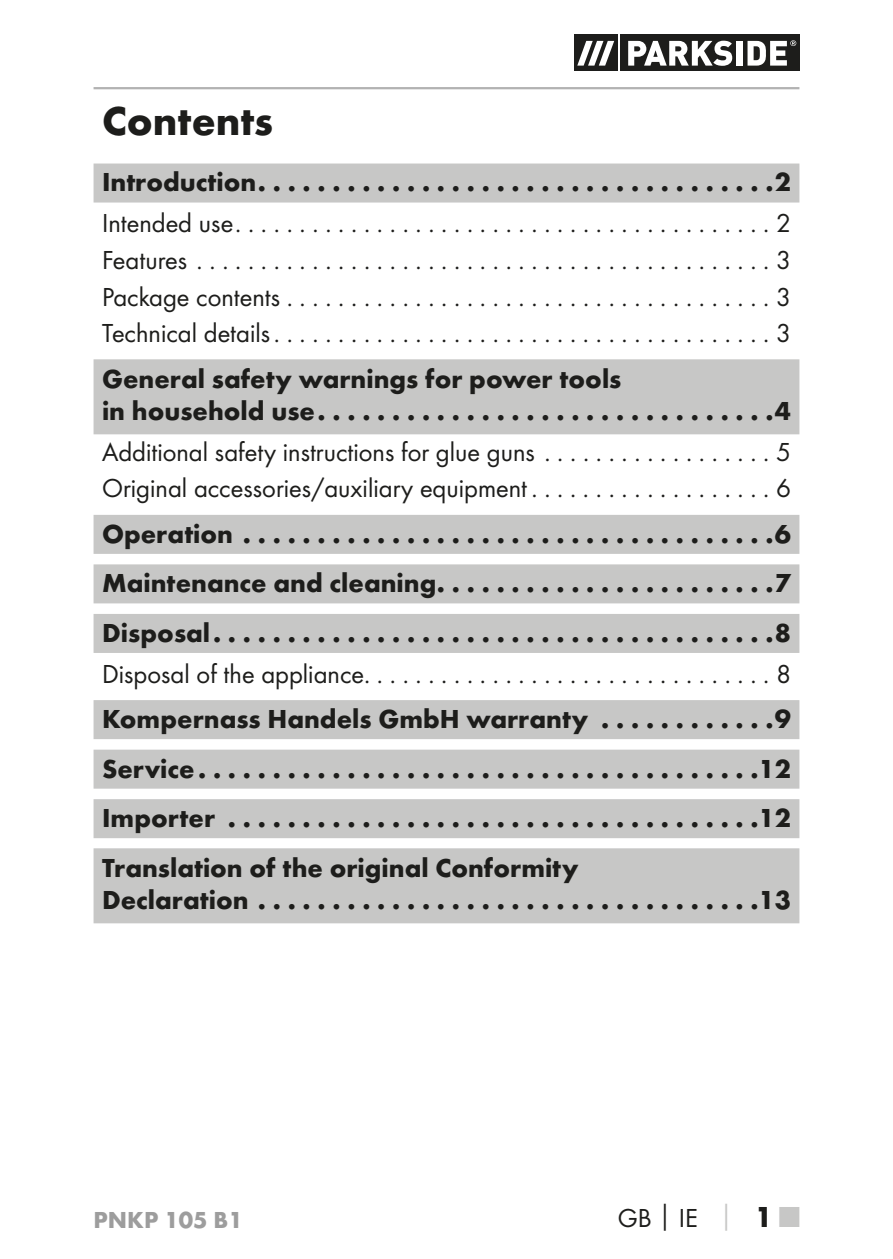
<style>
.page{position:relative;width:893px;height:1259px;background:#fff}
.page>*{position:absolute;margin:0;border:0;box-sizing:border-box;transform-origin:0 0}
.t1{font:700 42px "Futura";color:#1d1d1b}
.t2{font:700 27px/49.5px "Futura";color:#1d1d1b;text-align:justify}
.t3{font:27px/36.6px "Futura Boo";color:#1d1d1b;text-align:justify}
.t4{font:700 24px "Futura";color:#9d9d9d}
.s1{font-family:"Futura";font-weight:700}
.s2{font-family:"Futura";font-weight:700;color:#c7c7c6}
.s3{font-family:"Futura";font-weight:700;font-size:30px}
.s4{font-family:"Futura";font-weight:700;font-size:30px;color:#c7c7c6}
</style>
<div class="page">
<hr style="left:94px;top:87px;width:705px;height:2px;background:#b2b2b2">
<div style="left:574px;top:35px;width:44px;height:36px;background:#1d1d1b"></div>
<div style="left:620px;top:35px;width:179px;height:36px;background:#1d1d1b"></div>
<svg style="left:577px;top:41px;width:37px;height:25px"></svg>
<svg style="left:628px;top:41px;width:104px;height:25px"></svg>
<div style="left:736px;top:41px;width:6px;height:25px;background:#fff"></div>
<svg style="left:747px;top:40px;width:49px;height:26px"></svg>
<div style="left:94px;top:163px;width:705px;height:39px;background:#c7c7c6"></div>
<div style="left:94px;top:359px;width:705px;height:75px;background:#c7c7c6"></div>
<div style="left:94px;top:515px;width:705px;height:39px;background:#c7c7c6"></div>
<div style="left:94px;top:564px;width:705px;height:39px;background:#c7c7c6"></div>
<div style="left:94px;top:614px;width:705px;height:39px;background:#c7c7c6"></div>
<div style="left:94px;top:700px;width:705px;height:39px;background:#c7c7c6"></div>
<div style="left:94px;top:749px;width:705px;height:39px;background:#c7c7c6"></div>
<div style="left:94px;top:799px;width:705px;height:39px;background:#c7c7c6"></div>
<div style="left:94px;top:848px;width:705px;height:75px;background:#c7c7c6"></div>
<h1 class="t1" style="left:102px;top:95px;width:173px">Contents</h1>
<p class="t2" style="left:102px;top:157px;width:690px">Introduction . . . . . . . . . . . . . . . . . . . . . . . . . . . . . . . . . . 2</p>
<p class="t3" style="left:102px;top:205px;width:690px">Intended use . . . . . . . . . . . . . . . . . . . . . . . . . . . . . . . . . . . . . . . . . . 2<br>Features . . . . . . . . . . . . . . . . . . . . . . . . . . . . . . . . . . . . . . . . . . . . . 3<br>Package contents . . . . . . . . . . . . . . . . . . . . . . . . . . . . . . . . . . . . . . 3<br>Technical details . . . . . . . . . . . . . . . . . . . . . . . . . . . . . . . . . . . . . . . 3</p>
<p class="t2" style="left:102px;top:362px;width:690px;line-height:32.4px">General safety warnings for power tools<br>in household use . . . . . . . . . . . . . . . . . . . . . . . . . . . . . . 4</p>
<p class="t3" style="left:102px;top:433px;width:690px">Additional safety instructions for glue guns . . . . . . . . . . . . . . . . . . 5<br>Original accessories/auxiliary equipment . . . . . . . . . . . . . . . . . . . 6</p>
<p class="t2" style="left:102px;top:508px;width:690px">Operation . . . . . . . . . . . . . . . . . . . . . . . . . . . . . . . . . . . 6<br>Maintenance and cleaning . . . . . . . . . . . . . . . . . . . . . . 7<br>Disposal . . . . . . . . . . . . . . . . . . . . . . . . . . . . . . . . . . . . . 8</p>
<p class="t3" style="left:102px;top:655px;width:690px">Disposal of the appliance................................8</p>
<p class="t2" style="left:102px;top:694px;width:690px">Kompernass -Handels -GmbH warranty . . . . . . . . . . . 9<br>Service . . . . . . . . . . . . . . . . . . . . . . . . . . . . . . . . . . . . . 12<br>Importer . . . . . . . . . . . . . . . . . . . . . . . . . . . . . . . . . . . 12<br>Translation of the original Conformity</p>
<p class="t2" style="left:102px;top:874px;width:690px">Declaration . . . . . . . . . . . . . . . . . . . . . . . . . . . . . . . . . 13</p>
<p class="t4" style="left:94px;top:1205px;width:151px">PNKP 105 B1</p>
<p class="t3" style="left:618px;top:1200px;width:183px">GB<span class="s1">│</span>IE <span class="s2">│</span> <span class="s3">1</span> <span class="s4">■</span></p>
</div>
